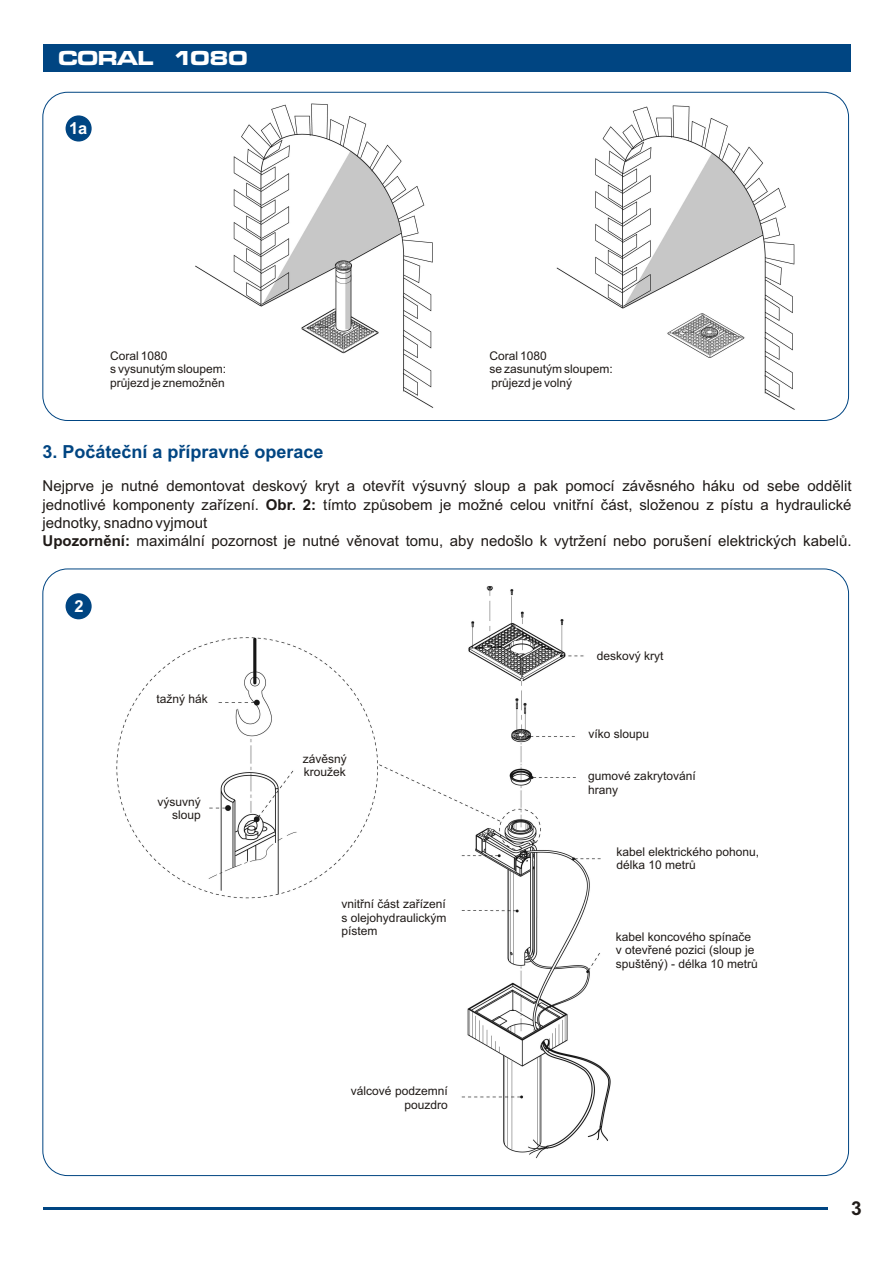
<style>
.page{position:relative;width:893px;height:1263px;background:#fff}
.page>*{position:absolute;margin:0;border:0;box-sizing:border-box;transform-origin:0 0}
.t1{font:21px "Microgramma D Bold Exte";color:#fff}
.t2{font:700 19.2px "Arial";color:#1f1a17}
.t3{font:700 18px "Arial";color:#004582}
.t4{font:700 16.5px "Arial";color:#fff}
.t5{font:15px/18.3px "Arial";color:#1f1a17}
.t6{font:12px/13.4px "Arial";color:#1f1a17}
.s1{font-weight:700}
</style>
<div class="page">
<img style="left:195px;top:103px;width:600px;height:307px">
<img style="left:116px;top:586px;width:495px;height:573px">
<div style="left:43px;top:44px;width:807px;height:27px;background:#004582"></div>
<hr style="left:43px;top:1207px;width:784px;height:2px;background:#004582">
<div style="left:66px;top:593px;width:26px;height:26px;background:#004582;border-radius:50%"></div>
<div style="left:66px;top:115px;width:26px;height:27px;background:#004582;border-radius:50%"></div>
<h1 class="t1" style="left:58px;top:48px;width:191px">CORAL 1080</h1>
<h3 class="t4" style="left:69px;top:122px;width:20px">1a</h3>
<p class="t6" style="left:110px;top:350px;width:118px">Coral 1080<br>s vysunutým sloupem: průjezd je znemožněn</p>
<h3 class="t3" style="left:43px;top:445px;width:283px">3. Počáteční a přípravné operace</h3>
<p class="t6" style="left:489px;top:350px;width:125px">Coral 1080<br>se zasunutým sloupem: průjezd je volný</p>
<p class="t5" style="left:43px;top:478px;width:810px">Nejprve je nutné demontovat deskový kryt a otevřít výsuvný sloup a pak pomocí závěsného háku od sebe oddělit jednotlivé komponenty zařízení. <span class="s1">Obr. 2:</span> tímto způsobem je možné celou vnitřní část, složenou z pístu a hydraulické jednotky, snadno vyjmout<br><span class="s1">Upozornění:</span> maximální pozornost je nutné věnovat tomu, aby nedošlo k vytržení nebo porušení elektrických kabelů.</p>
<h3 class="t4" style="left:74px;top:600px;width:11px">2</h3>
<p class="t6" style="left:157px;top:693px;width:53px">tažný hák</p>
<p class="t6" style="left:158px;top:796px;width:45px;text-align:right">výsuvný sloup</p>
<p class="t6" style="left:303px;top:753px;width:46px">závěsný kroužek</p>
<p class="t6" style="left:342px;top:899px;width:106px;text-align:justify">vnitřní část zařízení s olejohydraulickým pístem</p>
<p class="t6" style="left:351px;top:1085px;width:98px;text-align:right">válcové podzemní pouzdro</p>
<p class="t6" style="left:597px;top:650px;width:68px">deskový kryt</p>
<p class="t6" style="left:589px;top:728px;width:62px">víko sloupu</p>
<p class="t6" style="left:588px;top:771px;width:109px">gumové zakrytování hrany</p>
<p class="t6" style="left:616px;top:846px;width:144px">kabel elektrického pohonu, délka 10 metrů</p>
<p class="t6" style="left:616px;top:931px;width:144px">kabel koncového spínače v otevřené pozici (sloup je spuštěný) - délka 10 metrů</p>
<h2 class="t2" style="left:851px;top:1201px;width:12px">3</h2>
</div>
